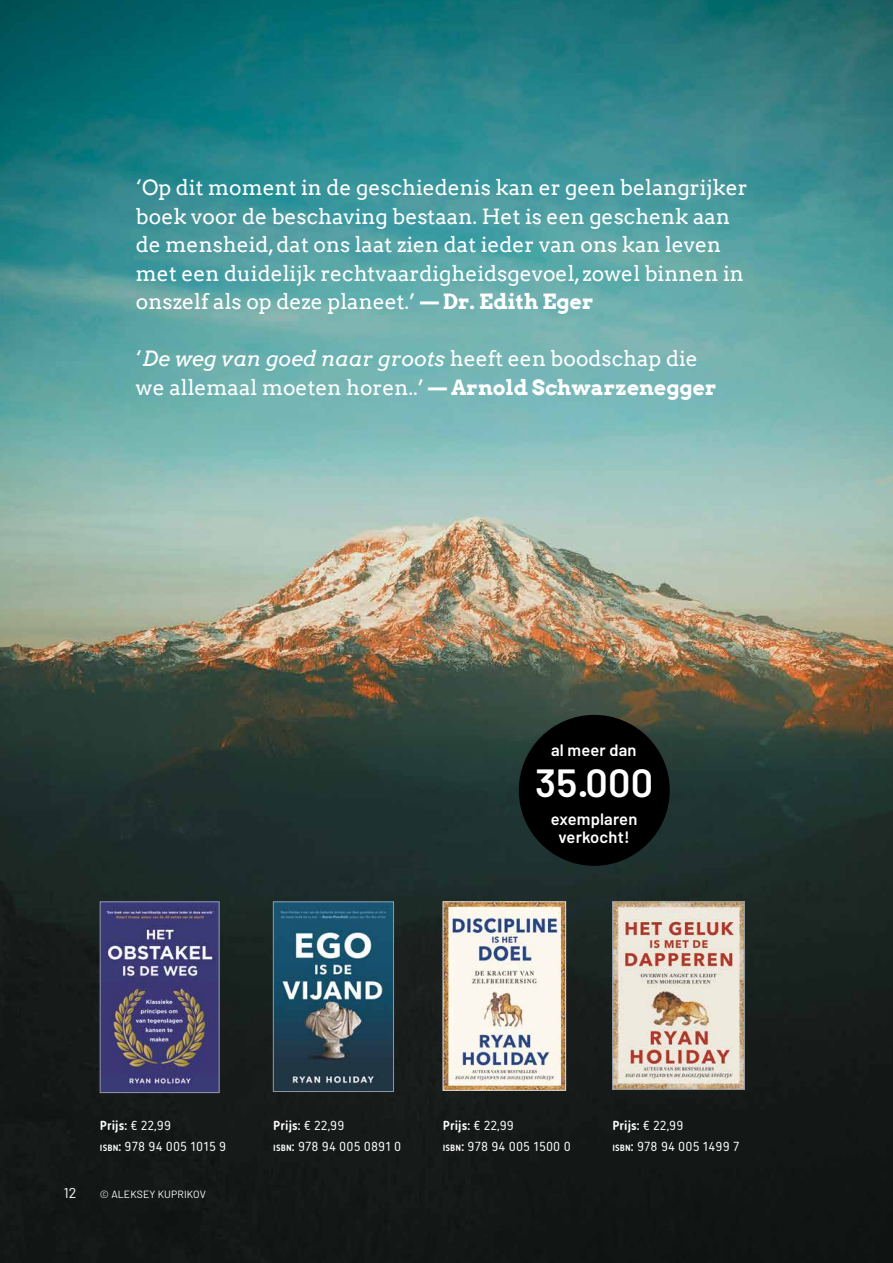
<style>
.page{position:relative;width:893px;height:1263px;background:#fff}
.page>*{position:absolute;margin:0;border:0;box-sizing:border-box;transform-origin:0 0}
.t1{font:600 39.45px "Barlow";color:#fff}
.t2{font:21px/28.5px "Arvo";color:#fff}
.t3{font:600 16.5px/18px "Barlow";letter-spacing:.01em;color:#fff;text-align:center}
.t4{font:14.25px "Barlow";color:#fff}
.t5{font:13.5px/21px "Korb";letter-spacing:.01em;color:#fff}
.t6{font:10.5px "Barlow";letter-spacing:.01em;color:#fff}
.s1{font-weight:700}
.s2{font-style:italic}
.s3{font-weight:700;font-size:9.45px}
</style>
<div class="page">
<img style="left:0;top:0;width:893px;height:1263px">
<img style="left:102px;top:904px;width:115px;height:187px">
<div style="left:100px;top:902px;width:119px;height:191px;border:1px solid #8e98a8"></div>
<img style="left:275px;top:904px;width:117px;height:186px">
<div style="left:273px;top:902px;width:121px;height:190px;border:1px solid #8e98a8"></div>
<img style="left:445px;top:904px;width:119px;height:184px">
<div style="left:443px;top:902px;width:123px;height:188px;border:1px solid #dbdee5"></div>
<img style="left:614px;top:904px;width:128px;height:183px">
<div style="left:612px;top:902px;width:132px;height:187px;border:1px solid #8e98a8"></div>
<div style="left:519px;top:715px;width:151px;height:151px;background:#000;border-radius:50%"></div>
<p class="t2" style="left:136px;top:173px;width:613px">‘Op dit moment in de geschiedenis kan er geen belangrijker boek voor de beschaving bestaan. Het is een geschenk aan de mensheid, dat ons laat zien dat ieder van ons kan leven met een duidelijk rechtvaardigheidsgevoel, zowel binnen in onszelf als op deze planeet.’ <span class="s1">— Dr. Edith Eger</span></p>
<p class="t2" style="left:136px;top:344px;width:582px">‘<span class="s2">De weg van goed naar groots</span> heeft een boodschap die we allemaal moeten horen..’ <span class="s1">— Arnold Schwarzenegger</span></p>
<p class="t3" style="left:551px;top:741px;width:87px">al meer dan</p>
<h1 class="t1" style="left:535px;top:758px;width:120px">35.000</h1>
<p class="t3" style="left:551px;top:809px;width:88px">exemplaren verkocht!</p>
<p class="t4" style="left:64px;top:1184px;width:14px">12</p>
<p class="t5" style="left:100px;top:1115px;width:128px"><span class="s1">Prijs:</span> € 22,99<br><span class="s3">ISBN</span><span class="s1">:</span> 978 94 005 1015 9</p>
<p class="t5" style="left:273px;top:1115px;width:130px"><span class="s1">Prijs:</span> € 22,99<br><span class="s3">ISBN</span><span class="s1">:</span> 978 94 005 0891 0</p>
<p class="t5" style="left:443px;top:1115px;width:129px"><span class="s1">Prijs:</span> € 22,99<br><span class="s3">ISBN</span><span class="s1">:</span> 978 94 005 1500 0</p>
<p class="t5" style="left:612px;top:1115px;width:128px"><span class="s1">Prijs:</span> € 22,99<br><span class="s3">ISBN</span><span class="s1">:</span> 978 94 005 1499 7</p>
<p class="t6" style="left:100px;top:1187px;width:108px">© ALEKSEY KUPRIKOV</p>
</div>
